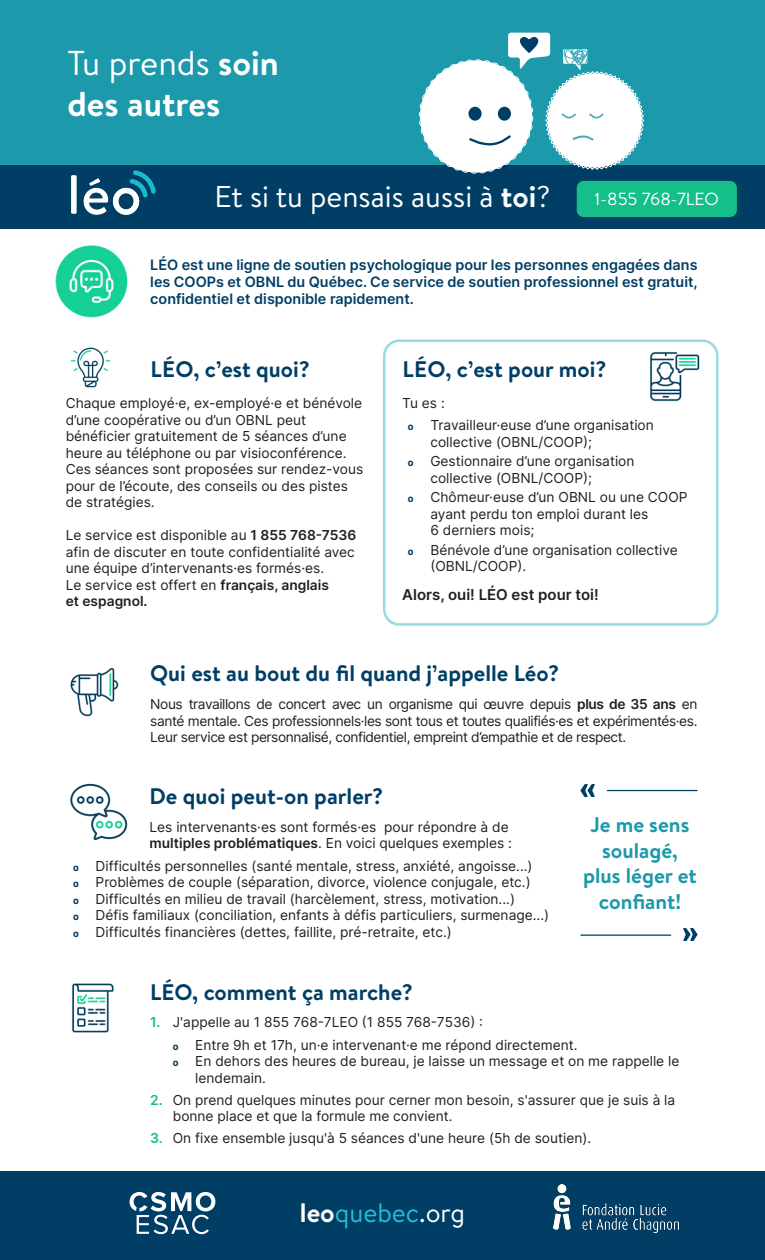
<style>
.page{position:relative;width:765px;height:1260px;background:#fff}
.page>*{position:absolute;margin:0;border:0;box-sizing:border-box;transform-origin:0 0}
.t1{font:700 34.5px/41.4px "Brandon Text";color:#fff}
.t2{font:30px "Brandon Text";color:#fff}
.t3{font:26.62px "Brandon Text";color:#21bfd6}
.titre2{font:700 22.5px "Brandon Text";color:#003e65}
.t4{font:700 21.25px/25.5px "Brandon Text";color:#1c99ab;text-align:center}
.t5{font:17.5px "Brandon Text";color:#fff}
.t6{font:600 15px "Inter";color:#231f20}
.t7{font:600 14.38px/17.2px "Inter";color:#003e65;text-align:justify}
.t8{font:13.75px/16.5px "Inter";color:#231f20}
.s1{font-weight:400}
.s2{font-weight:700}
.s3{font-weight:600}
.s4{font-weight:800;color:#003e65}
.s5{font-weight:600;color:#16be8a}
.s6{font-weight:700;color:#fff}
.s7{color:#fff}
</style>
<div class="page">
<div style="left:0;top:1171px;width:765px;height:89px;background:#003e65"></div>
<svg style="left:130px;top:1192px;width:85px;height:42px"></svg>
<img style="left:553px;top:1184px;width:126px;height:49px">
<div style="left:0;top:0;width:765px;height:165px;background:#1c99ab"></div>
<div style="left:0;top:165px;width:765px;height:64px;background:#003e65"></div>
<svg style="left:418px;top:33px;width:226px;height:141px"></svg>
<div style="left:71px;top:175px;width:6px;height:39px;background:#fff"></div>
<svg style="left:84px;top:170px;width:72px;height:45px"></svg>
<div style="left:577px;top:181px;width:160px;height:36px;background:#16be8a;border-radius:7px"></div>
<img style="left:55px;top:245px;width:73px;height:73px">
<img style="left:70px;top:668px;width:49px;height:49px">
<div style="left:383px;top:339px;width:336px;height:287px;border:2px solid #99d9e0;border-radius:15px"></div>
<img style="left:650px;top:352px;width:50px;height:50px">
<img style="left:70px;top:347px;width:41px;height:41px">
<img style="left:70px;top:783px;width:58px;height:58px">
<svg style="left:683px;top:928px;width:15px;height:13px"></svg>
<svg style="left:580px;top:784px;width:15px;height:13px"></svg>
<hr style="left:607px;top:790px;width:91px;height:1px;background:#003e65">
<hr style="left:580px;top:935px;width:91px;height:1px;background:#003e65">
<img style="left:72px;top:983px;width:42px;height:50px">
<h1 class="t1" style="left:68px;top:41px;width:213px"><span class="s1">Tu prends</span> soin des autres</h1>
<h2 class="t2" style="left:215px;top:176px;width:337px">Et si tu pensais aussi à <span class="s2">toi</span>?</h2>
<p class="t5" style="left:595px;top:187px;width:126px">1-855 768-7LEO</p>
<p class="t7" style="left:150px;top:256px;width:549px">LÉO est une ligne de soutien psychologique pour les personnes engagées dans les COOPs et OBNL du Québec. Ce service de soutien professionnel est gratuit, confidentiel et disponible rapidement.</p>
<p class="titre2" style="left:150px;top:353px;width:161px">LÉO, c’est quoi?</p>
<p class="t8" style="left:66px;top:395px;width:299px">Chaque employé·e, ex-employé·e et bénévole d’une coopérative ou d’un OBNL peut bénéficier gratuitement de 5 séances d’une heure au téléphone ou par visioconférence.<br>Ces séances sont proposées sur rendez-vous pour de l’écoute, des conseils ou des pistes de stratégies.</p>
<p class="t8" style="left:66px;top:527px;width:292px">Le service est disponible au <span class="s3">1 855 768-7536 </span>afin de discuter en toute confidentialité avec une équipe d’intervenants·es formés·es.<br>Le service est offert en <span class="s3">français, anglais<br>et espagnol.</span></p>
<p class="titre2" style="left:402px;top:353px;width:206px">LÉO, c’est pour moi?</p>
<p class="t8" style="left:402px;top:395px;width:44px">Tu es :</p>
<p class="t8" style="left:430px;top:417px;width:225px;text-indent:-22px"><span class="s4">ؓ</span> Travailleur·euse d’une organisation collective (OBNL/COOP);</p>
<p class="t8" style="left:430px;top:453px;width:206px;text-indent:-22px"><span class="s4">ؓ</span> Gestionnaire d’une organisation collective (OBNL/COOP);</p>
<p class="t8" style="left:430px;top:489px;width:259px;text-indent:-22px"><span class="s4">ؓ</span> Chômeur·euse d’un OBNL ou une COOP ayant perdu ton emploi durant les<br>6 derniers mois;</p>
<p class="t8" style="left:430px;top:541px;width:249px;text-indent:-22px"><span class="s4">ؓ</span> Bénévole d’une organisation collective (OBNL/COOP).</p>
<p class="t6" style="left:402px;top:584px;width:198px">Alors, oui! LÉO est pour toi!</p>
<p class="titre2" style="left:150px;top:658px;width:411px">Qui est au bout du fil quand j’appelle Léo?</p>
<p class="t8" style="left:150px;top:696px;width:549px;text-align:justify">Nous travaillons de concert avec un organisme qui œuvre depuis <span class="s3">plus de 35 ans</span> en santé mentale. Ces professionnels·les sont tous et toutes qualifiés·es et expérimentés·es.<br>Leur service est personnalisé, confidentiel, empreint d’empathie et de respect.</p>
<p class="titre2" style="left:150px;top:781px;width:235px">De quoi peut-on parler?</p>
<p class="t8" style="left:150px;top:818px;width:364px">Les intervenants·es sont formés·es pour répondre à de <span class="s3">multiples problématiques</span>. En voici quelques exemples :</p>
<p class="t8" style="left:73px;top:857px;width:461px"><span class="s4">ؓ</span> Difficultés personnelles (santé mentale, stress, anxiété, angoisse...)</p>
<p class="t8" style="left:73px;top:874px;width:459px"><span class="s4">ؓ</span> Problèmes de couple (séparation, divorce, violence conjugale, etc.)</p>
<p class="t8" style="left:73px;top:890px;width:443px"><span class="s4">ؓ</span> Difficultés en milieu de travail (harcèlement, stress, motivation...)</p>
<p class="t8" style="left:73px;top:907px;width:478px"><span class="s4">ؓ</span> Défis familiaux (conciliation, enfants à défis particuliers, surmenage...)</p>
<p class="t8" style="left:73px;top:923px;width:380px"><span class="s4">ؓ</span> Difficultés financières (dettes, faillite, pré-retraite, etc.)</p>
<p class="t4" style="left:583px;top:811px;width:115px">Je me sens soulagé, plus léger et confiant!</p>
<p class="titre2" style="left:150px;top:976px;width:264px">LÉO, comment ça marche?</p>
<p class="t8" style="left:150px;top:1014px;width:334px"><span class="s5">1.</span> J'appelle au 1 855 768-7LEO (1 855 768-7536) :</p>
<p class="t8" style="left:173px;top:1036px;width:406px"><span class="s4">ؓ</span> Entre 9h et 17h, un·e intervenant·e me répond directement.</p>
<p class="t8" style="left:195px;top:1053px;width:486px;text-indent:-22px"><span class="s4">ؓ</span> En dehors des heures de bureau, je laisse un message et on me rappelle le lendemain.</p>
<p class="t8" style="left:173px;top:1091px;width:504px;text-indent:-23px"><span class="s5">2.</span> On prend quelques minutes pour cerner mon besoin, s'assurer que je suis à la bonne place et que la formule me convient.</p>
<p class="t8" style="left:150px;top:1130px;width:442px"><span class="s5">3.</span> On fixe ensemble jusqu'à 5 séances d'une heure (5h de soutien).</p>
<h3 class="t3" style="left:300px;top:1195px;width:167px"><span class="s6">leo</span>quebec<span class="s7">.org</span></h3>
</div>
